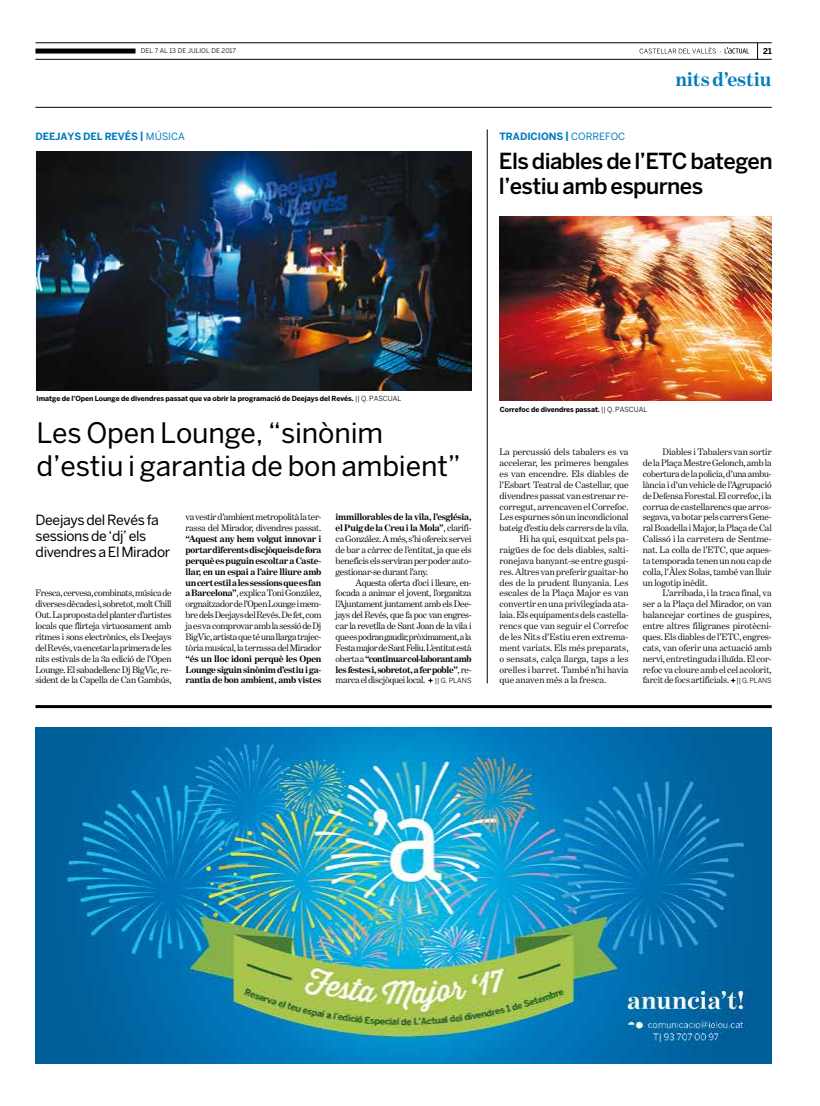
<style>
.page{position:relative;width:820px;height:1106px;background:#fff}
.page>*{position:absolute;margin:0;border:0;box-sizing:border-box;transform-origin:0 0}
.t1{font:28px/33px "Benton Sans";letter-spacing:-.005em;color:#000}
.t2{font:500 22px/25px "Benton Sans";letter-spacing:-.03em;color:#000}
.t3{font:700 20px "Benton Modern One";letter-spacing:-.005em;color:#007bc0}
.t4{font:14px/16px "Benton Sans";letter-spacing:-.025em;color:#000}
.t5{font:700 10px "Benton Sans";letter-spacing:-.01em;color:#007bc0}
.t6{font:10px "Benton Sans";letter-spacing:-.005em;color:#007bc0}
.t7{font:9.5px/10.9px "Benton Modern One";letter-spacing:-.005em;color:#000;text-align:justify}
.t8{font:700 9.5px/10.9px "Benton Modern One";letter-spacing:-.025em;color:#000;text-align:justify}
.t9{font:9.5px/10.9px "Benton Modern One";letter-spacing:-.03em;color:#000}
.t10{font:700 8px "Benton Sans";color:#000}
.t11{font:700 7px "Benton Sans";letter-spacing:-.01em;color:#000}
.t12{font:6.5px "Benton Sans";letter-spacing:.005em;color:#000}
.s1{font-weight:400}
.s2{font-weight:700}
.s3{font-family:"Benton Sans";font-size:7px}
</style>
<div class="page">
<svg style="left:757px;top:44px;width:1px;height:15px"></svg>
<svg style="left:639px;top:47px;width:109px;height:7px"></svg>
<hr style="left:35px;top:107px;width:736px;height:1px;background:#000">
<hr style="left:35px;top:43px;width:736px;height:1px;background:#000">
<hr style="left:35px;top:59px;width:736px;height:1px;background:#000">
<div style="left:35px;top:49px;width:100px;height:5px;background:#000"></div>
<hr style="left:35px;top:705px;width:736px;height:3px;background:#000">
<hr style="left:487px;top:129px;width:1px;height:554px;background:#000">
<svg style="left:730px;top:678px;width:5px;height:5px"></svg>
<img style="left:499px;top:216px;width:272px;height:185px">
<img style="left:36px;top:151px;width:435px;height:239px">
<svg style="left:428px;top:678px;width:5px;height:5px"></svg>
<img style="left:35px;top:727px;width:736px;height:336px">
<p class="t12" style="left:141px;top:47px;width:97px">DEL 7 AL 13 DE JULIOL DE 2017</p>
<p class="t10" style="left:762px;top:46px;width:10px">21</p>
<h3 class="t3" style="left:675px;top:68px;width:98px">nits d’estiu</h3>
<p class="t5" style="left:35px;top:131px;width:15px">Deeja</p>
<p class="t5" style="left:68px;top:131px;width:23px">ys del</p>
<p class="t5" style="left:105px;top:131px;width:82px">revés | <span class="s1">música</span></p>
<p class="t5" style="left:499px;top:131px;width:20px">tradici</p>
<p class="t6" style="left:540px;top:131px;width:86px"><span class="s2">ons |</span> correfoc</p>
<h2 class="t2" style="left:498px;top:148px;width:275px">Els diables de l’ETC bategen l’estiu amb espurnes</h2>
<p class="t11" style="left:36px;top:394px;width:338px">Imatge de l’Open Lounge de divendres passat que va obrir la programació de Deejays del Revés. <span class="s1">|| Q. PASCUAL</span></p>
<h1 class="t1" style="left:36px;top:416px;width:425px">Les Open Lounge, “sinònim d’estiu i garantia de bon ambient”</h1>
<h3 class="t4" style="left:36px;top:511px;width:136px">Deejays del Revés fa sessions de ‘dj’ els divendres a El M irador</h3>
<p class="t9" style="left:185px;top:512px;width:137px">va vestir d’ambient metropolità la ter· rassa del Mirador, divendres passat.</p>
<p class="t7" style="left:335px;top:512px;width:137px"><span class="s2">immillorables de la vila, l’església, el Puig de la Creu i la Mola”</span>, clarifi· ca González. A més, s’hi ofereix servei de bar a càrrec de l’entitat, ja que els beneficis els serviran per poder auto· gestionar-se durant l’any.</p>
<p class="t7" style="left:335px;top:577px;width:137px;text-indent:20px">Aquesta oferta d’oci i lleure, en· focada a animar el jovent, l’organitza l’Ajuntament juntament amb els Dee· jays del Revés, que fa poc van engres· car la revetlla de Sant Joan de la vila i que es podran gaudir, pròximament, a la Festa major de Sant Feliu. L’entitat està oberta a <span class="s2">“continuar col·laborant amb les festes i, sobretot, a fer poble”</span>, re· marca el discjòquei local. <span class="s3">|| G . PLANS</span></p>
<p class="t7" style="left:185px;top:533px;width:137px"><span class="s2">“Aquest any hem volgut innovar i portar diferents discjòqueis de fora perquè es puguin escoltar a Caste&shy;llar, en un espai a l’aire lliure amb un cert estil a les sessions que es fan a Barcelona”</span>, explica Toni González, orgnaitzador de l’Open Lounge i mem· bre dels Deejays del Revés. De fet, com ja es va comprovar amb la sessió de Dj BigVic, artista que té una llarga trajec· tòria musical, la terrassa del Mirador</p>
<p class="t8" style="left:185px;top:653px;width:137px">“és un lloc idoni perquè les Open Lounge siguin sinònim d’estiu i ga&shy;rantia de bon ambient, amb vistes</p>
<p class="t7" style="left:35px;top:588px;width:138px">Fresca, cervesa, combinats, música de diverses dècades i, sobretot, molt Chill Out. La proposta del planter d’artistes locals que flirteja virtuosament amb ritmes i sons electrònics, els Deejays del Revés, va encetar la primera de les nits estivals de la 3a edició de l’Open Lounge. El sabadellenc Dj BigVic, re· sident de la Capella de Can Gambús,</p>
<p class="t11" style="left:499px;top:405px;width:121px">Correfoc de divendres passat. <span class="s1">|| Q. PASCUAL</span></p>
<p class="t7" style="left:499px;top:446px;width:130px">La percussió dels tabalers es va</p>
<p class="t7" style="left:499px;top:457px;width:130px">accelerar, les primeres bengales</p>
<p class="t7" style="left:499px;top:468px;width:130px">es van encendre. Els diables de</p>
<p class="t7" style="left:499px;top:479px;width:130px">l’Esbart Teatral de Castellar, que</p>
<p class="t7" style="left:499px;top:490px;width:130px">divendres passat van estrenar re·</p>
<p class="t7" style="left:499px;top:501px;width:130px">corregut, arrencaven el Correfoc.</p>
<p class="t7" style="left:499px;top:512px;width:130px">Les espurnes són un incondicional</p>
<p class="t7" style="left:499px;top:522px;width:130px">bateig d’estiu dels carrers de la vila.</p>
<p class="t7" style="left:519px;top:533px;width:111px">Hi ha qui, esquitxat pels pa·</p>
<p class="t7" style="left:499px;top:544px;width:130px">raigües de foc dels diables, salti·</p>
<p class="t7" style="left:499px;top:555px;width:130px">ronejava banyant-se entre guspi·</p>
<p class="t7" style="left:499px;top:566px;width:130px">res. Altres van preferir guaitar-ho</p>
<p class="t7" style="left:499px;top:577px;width:130px">des de la prudent llunyania. Les</p>
<p class="t7" style="left:499px;top:588px;width:130px">escales de la Plaça Major es van</p>
<p class="t7" style="left:499px;top:598px;width:130px">convertir en una privilegiada ata·</p>
<p class="t7" style="left:499px;top:609px;width:130px">laia. Els equipaments dels castella·</p>
<p class="t7" style="left:499px;top:620px;width:130px">rencs que van seguir el Correfoc</p>
<p class="t7" style="left:499px;top:631px;width:130px">de les Nits d’Estiu eren extrema·</p>
<p class="t7" style="left:499px;top:642px;width:130px">ment variats. Els més preparats,</p>
<p class="t7" style="left:499px;top:653px;width:130px">o sensats, calça llarga, taps a les</p>
<p class="t7" style="left:499px;top:664px;width:130px">orelles i barret. També n’hi havia</p>
<p class="t7" style="left:499px;top:674px;width:108px">que anaven més a la fresca.</p>
<p class="t7" style="left:642px;top:446px;width:130px;text-indent:20px">Diables i Tabalers van sortir de la Plaça Mestre Gelonch, amb la cobertura de la policia, d’una ambu· lància i d’un vehicle de l’Agrupació de Defensa Forestal. El correfoc, i la corrua de castellarencs que arros· segava, va botar pels carrers Gene· ral Boadella i Major, la Plaça de Cal Calissó i la carretera de Sentme· nat. La colla de l’ETC, que aques· ta temporada tenen un nou cap de colla, l’Àlex Solas, també van lluir un logotip inèdit.</p>
<p class="t7" style="left:642px;top:588px;width:130px;text-indent:20px">L’arribada, i la traca final, va ser a la Plaça del Mirador, on van balancejar cortines de guspires, entre altres filigranes pirotècni· ques. Els diables de l’ETC, engres· cats, van oferir una actuació amb nervi, entretinguda i lluïda. El cor· refoc va cloure amb el cel acolorit, farcit de focs artificials. <span class="s3">|| G . PLANS</span></p>
</div>
